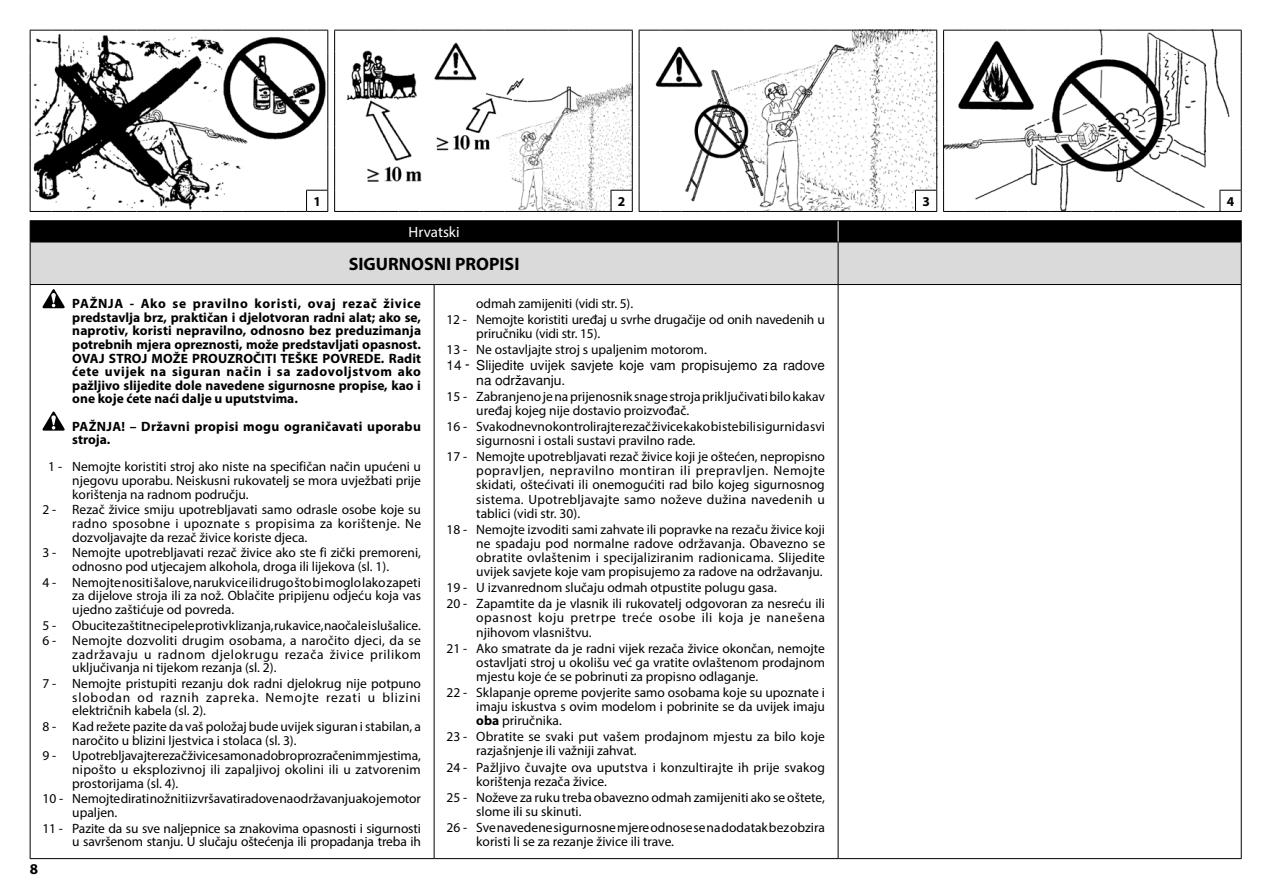
<style>
.page{position:relative;width:1263px;height:893px;background:#fff}
.page>*{position:absolute;margin:0;border:0;box-sizing:border-box;transform-origin:0 0}
.t1{font:700 18px "Myriad Pro";color:#000}
.t2{font:15px "Myriad Pro";color:#fff}
.t3{font:700 15px "Myriad Pro";color:#000}
.t4{font:13.5px/14.1px "Myriad Pro";color:#000}
.t5{font:700 13.5px/13.6px "Myriad Pro";color:#000;text-align:justify}
.t6{font:13.5px/13.6px "Myriad Pro";letter-spacing:.045em;color:#000}
.t7{font:13.5px/14.1px "Euro Slavic Sans";letter-spacing:.005em;color:#000}
.t8{font:700 13.5px/13.6px "Myriad Pro";letter-spacing:.02em;color:#000}
.s1{font-weight:700}
</style>
<div class="page">
<svg style="left:30px;top:30px;width:1212px;height:182px"></svg>
<div style="left:31px;top:243px;width:1210px;height:41px;background:#dadada"></div>
<hr style="left:30px;top:220px;width:404px;height:1px;background:#000">
<hr style="left:434px;top:220px;width:404px;height:1px;background:#000">
<hr style="left:838px;top:220px;width:403px;height:1px;background:#000">
<hr style="left:30px;top:242px;width:404px;height:1px;background:#000">
<hr style="left:30px;top:242px;width:1px;height:42px;background:#000">
<hr style="left:434px;top:242px;width:404px;height:1px;background:#000">
<hr style="left:838px;top:242px;width:403px;height:1px;background:#000">
<hr style="left:838px;top:242px;width:1px;height:42px;background:#000">
<hr style="left:1241px;top:242px;width:1px;height:42px;background:#000">
<hr style="left:30px;top:284px;width:404px;height:1px;background:#000">
<hr style="left:30px;top:285px;width:1px;height:573px;background:#000">
<hr style="left:434px;top:284px;width:404px;height:1px;background:#000">
<hr style="left:434px;top:285px;width:1px;height:573px;background:#000">
<hr style="left:838px;top:284px;width:403px;height:1px;background:#000">
<hr style="left:838px;top:285px;width:1px;height:573px;background:#000">
<hr style="left:1241px;top:285px;width:1px;height:573px;background:#000">
<div style="left:30px;top:221px;width:1212px;height:21px;background:#000"></div>
<hr style="left:30px;top:858px;width:404px;height:1px;background:#000">
<hr style="left:434px;top:858px;width:404px;height:1px;background:#000">
<hr style="left:838px;top:858px;width:403px;height:1px;background:#000">
<svg style="left:43px;top:289px;width:22px;height:19px"></svg>
<svg style="left:43px;top:411px;width:22px;height:20px"></svg>
<p class="t5" style="left:313px;top:194px;width:9px">1</p>
<p class="t5" style="left:618px;top:194px;width:9px">2</p>
<p class="t5" style="left:922px;top:194px;width:9px">3</p>
<p class="t5" style="left:1227px;top:194px;width:9px">4</p>
<p class="t2" style="left:408px;top:223px;width:53px">Hrvatski</p>
<h1 class="t1" style="left:349px;top:252px;width:172px">SIGURNOSNI PROPISI</h1>
<p class="t5" style="left:72px;top:296px;width:350px">PAŽNJA - Ako se pravilno koristi, ovaj rezač živice predstavlja brz, praktičan i djelotvoran radni alat; ako se, naprotiv, koristi nepravilno, odnosno bez preduzimanja potrebnih mjera opreznosti, može predstavljati opasnost.<br>OVAJ STROJ MOŽE PROUZROČITI TEŠKE POVREDE. Radit ćete uvijek na siguran način i sa zadovoljstvom ako pažljivo slijedite dole navedene sigurnosne propise, kao i one koje ćete naći dalje u uputstvima.</p>
<p class="t8" style="left:72px;top:419px;width:350px">PAŽNJA! – Državni propisi mogu ograničavati uporabu stroja.</p>
<p class="t4" style="left:72px;top:460px;width:350px;line-height:13.6px;text-align:justify;text-indent:-24px">1 - Nemojte koristiti stroj ako niste na specifičan način upućeni u njegovu uporabu. Neiskusni rukovatelj se mora uvježbati prije korištenja na radnom području.</p>
<p class="t4" style="left:72px;top:503px;width:350px;line-height:13.6px;text-align:justify;text-indent:-30px">2 - Rezač živice smiju upotrebljavati samo odrasle osobe koje su radno sposobne i upoznate s propisima za korištenje. Ne dozvoljavajte da rezač živice koriste djeca.</p>
<p class="t4" style="left:43px;top:546px;width:380px;line-height:13.6px;text-align:center">3 - Nemojte upotrebljavati rezač živice ako ste fi zički premoreni, odnosno pod utjecajem alkohola, droga ili lijekova (sl. 1).</p>
<p class="t4" style="left:72px;top:575px;width:350px;line-height:13.6px;text-align:justify;text-indent:-30px">4 - Nemojte nositi šalove, narukvice ili drugo što bi moglo lako zapeti za dijelove stroja ili za nož. Oblačite pripijenu odjeću koja vas ujedno zaštićuje od povreda.</p>
<p class="t4" style="left:43px;top:617px;width:380px;line-height:15.8px">5 - Obucite zaštitne cipele protiv klizanja, rukavice, naočale i slušalice.<br>6 - Nemojte dozvoliti drugim osobama, a naročito djeci, da se</p>
<p class="t6" style="left:72px;top:647px;width:350px">zadržavaju u radnom djelokrugu rezača živice prilikom uključivanja ni tijekom rezanja (sl. 2).</p>
<p class="t4" style="left:72px;top:677px;width:350px;line-height:13.6px;text-align:justify;text-indent:-30px">7 - Nemojte pristupiti rezanju dok radni djelokrug nije potpuno slobodan od raznih zapreka. Nemojte rezati u blizini električnih kabela (sl. 2).</p>
<p class="t4" style="left:72px;top:719px;width:350px;line-height:13.6px;text-indent:-30px">8 - Kad režete pazite da vaš položaj bude uvijek siguran i stabilan, a naročito u blizini ljestvica i stolaca (sl. 3).</p>
<p class="t4" style="left:72px;top:749px;width:350px;line-height:13.6px;text-align:justify;text-indent:-30px">9 - Upotrebljavajte rezač živice samo na dobro prozračenim mjestima, nipošto u eksplozivnoj ili zapaljivoj okolini ili u zatvorenim prostorijama (sl. 4).</p>
<p class="t4" style="left:72px;top:792px;width:350px;line-height:13.6px;text-indent:-30px">10 - Nemojte dirati nož niti izvršavati radove na održavanju ako je motor upaljen.</p>
<p class="t4" style="left:43px;top:821px;width:380px;line-height:13.6px;text-align:right">11 - Pazite da su sve naljepnice sa znakovima opasnosti i sigurnosti u savršenom stanju. U slučaju oštećenja ili propadanja treba ih</p>
<p class="t4" style="left:446px;top:295px;width:380px;line-height:16.2px;text-indent:30px">odmah zamijeniti (vidi str. 5).<br>12 - Nemojte koristiti uređaj u svrhe drugačije od onih navedenih u</p>
<p class="t4" style="left:446px;top:325px;width:262px;line-height:16.2px;text-indent:30px">priručniku (vidi str. 15).<br>13 - Ne ostavljajte stroj s upaljenim motorom.</p>
<p class="t7" style="left:476px;top:359px;width:350px;text-indent:-30px">14 - Slijedite uvijek savjete koje vam propisujemo za radove na odrÏavanju.</p>
<p class="t4" style="left:476px;top:389px;width:350px;text-indent:-30px">15 - Zabranjeno je na prijenosnik snage stroja priključivati bilo kakav uređaj kojeg nije dostavio proizvođač.</p>
<p class="t4" style="left:476px;top:419px;width:350px;text-indent:-30px">16 - Svakodnevno kontrolirajte rezač živice kako bi ste bili sigurni da svi sigurnosni i ostali sustavi pravilno rade.</p>
<p class="t4" style="left:476px;top:449px;width:350px;text-align:justify;text-indent:-30px">17 - Nemojte upotrebljavati rezač živice koji je oštećen, nepropisno popravljen, nepravilno montiran ili prepravljen. Nemojte skidati, oštećivati ili onemogućiti rad bilo kojeg sigurnosnog sistema. Upotrebljavajte samo noževe dužina navedenih u tablici (vidi str. 30).</p>
<p class="t4" style="left:476px;top:522px;width:350px;text-align:justify;text-indent:-30px">18 - Nemojte izvoditi sami zahvate ili popravke na rezaču živice koji ne spadaju pod normalne radove održavanja. Obavezno se obratite ovlaštenim i specijaliziranim radionicama. Slijedite uvijek savjete koje vam propisujemo za radove na održavanju.</p>
<p class="t4" style="left:446px;top:579px;width:380px;line-height:16.2px">19 - U izvanrednom slučaju odmah otpustite polugu gasa.<br>20 - Zapamtite da je vlasnik ili rukovatelj odgovoran za nesreću ili</p>
<p class="t6" style="left:476px;top:611px;width:350px;line-height:14.1px">opasnost koju pretrpe treće osobe ili koja je nanešena njihovom vlasništvu.</p>
<p class="t4" style="left:476px;top:641px;width:350px;text-align:justify;text-indent:-30px">21 - Ako smatrate da je radni vijek rezača živice okončan, nemojte ostavljati stroj u okolišu već ga vratite ovlaštenom prodajnom mjestu koje će se pobrinuti za propisno odlaganje.</p>
<p class="t4" style="left:476px;top:685px;width:350px;text-align:justify;text-indent:-30px">22 - Sklapanje opreme povjerite samo osobama koje su upoznate i imaju iskustva s ovim modelom i pobrinite se da uvijek imaju <span class="s1">oba</span> priručnika.</p>
<p class="t4" style="left:476px;top:730px;width:350px;text-indent:-30px">23 - Obratite se svaki put vašem prodajnom mjestu za bilo koje razjašnjenje ili važniji zahvat.</p>
<p class="t4" style="left:476px;top:760px;width:350px;text-indent:-30px">24 - Pažljivo čuvajte ova uputstva i konzultirajte ih prije svakog korištenja rezača živice.</p>
<p class="t4" style="left:476px;top:790px;width:350px;text-indent:-30px">25 - Noževe za ruku treba obavezno odmah zamijeniti ako se oštete, slome ili su skinuti.</p>
<p class="t4" style="left:476px;top:820px;width:350px;text-indent:-30px">26 - Sve navedene sigurnosne mjere odnose se na dodatak bez obzira koristi li se za rezanje živice ili trave.</p>
<p class="t3" style="left:30px;top:860px;width:10px">8</p>
</div>
